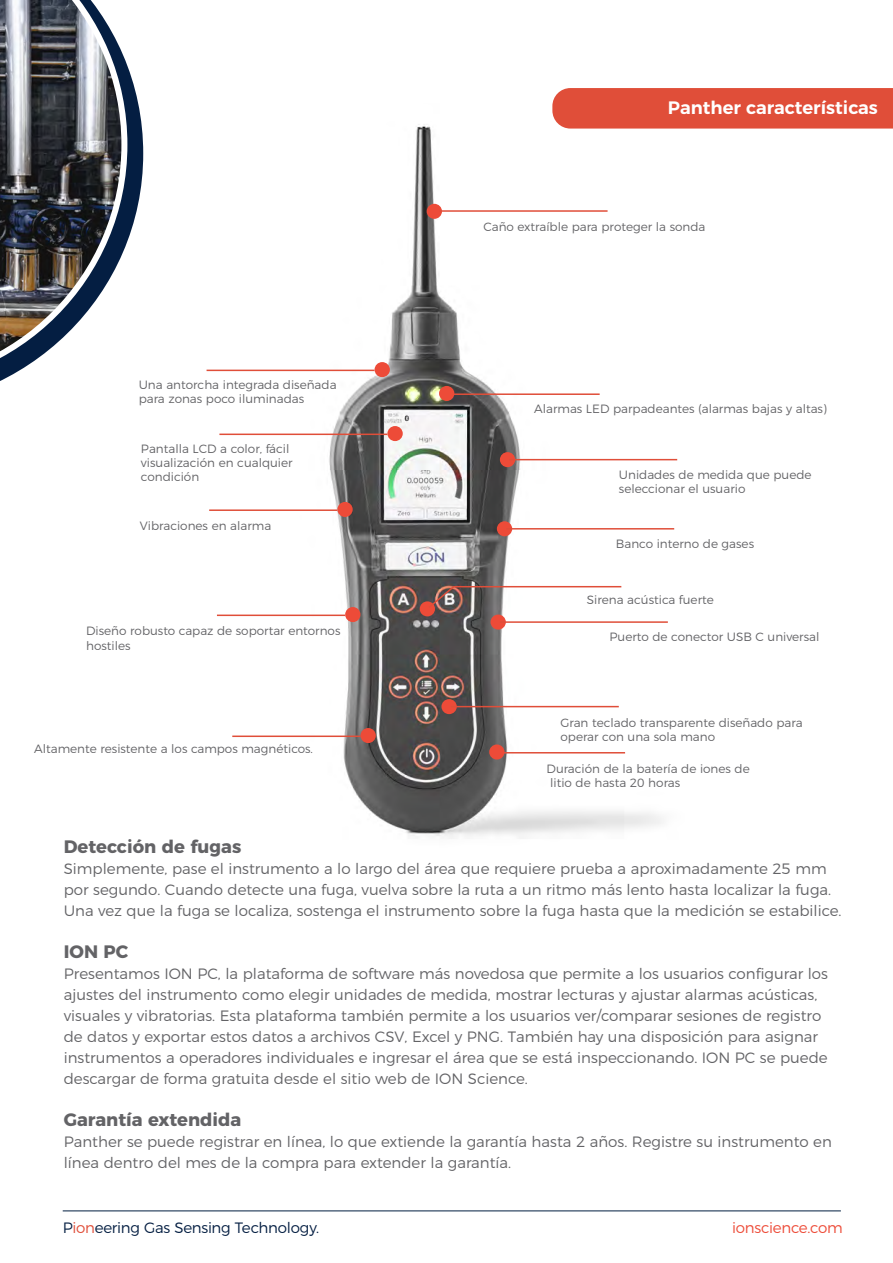
<style>
.page{position:relative;width:893px;height:1263px;background:#fff}
.page>*{position:absolute;margin:0;border:0;box-sizing:border-box;transform-origin:0 0}
.t1{font:700 18px "Montserrat";color:#636366}
.t2{font:600 18px "Montserrat";color:#fff}
.t3{font:300 15px/21px "Montserrat";color:#636366}
.t4{font:300 15px "Montserrat";letter-spacing:-.02em;color:#041e42}
.t5{font:300 15px "Montserrat";letter-spacing:-.02em;color:#ed4b38}
.t6{font:300 12px/14.4px "Montserrat";color:#636366}
.s1{color:#e04e39}
</style>
<div class="page">
<hr style="left:63px;top:1210px;width:778px;height:1px;background:#001e41">
<img style="left:257px;top:124px;width:421px;height:715px">
<div style="left:552px;top:88px;width:341px;height:41px;background:#e04e39"></div>
<svg style="left:127px;top:65px;width:16px;height:177px;fill:#041e42"></svg>
<img style="left:0;top:0;width:127px;height:381px">
<hr style="left:219px;top:434px;width:168px;height:1px;background:#e04e39">
<div style="left:387px;top:426px;width:16px;height:15px;background:#ed4b38;border-radius:50%"></div>
<hr style="left:217px;top:614px;width:128px;height:2px;background:#e04e39">
<div style="left:345px;top:607px;width:15px;height:15px;background:#ed4b38;border-radius:50%"></div>
<div style="left:427px;top:204px;width:15px;height:15px;background:#ed4b38;border-radius:50%"></div>
<hr style="left:440px;top:210px;width:168px;height:2px;background:#e04e39">
<div style="left:441px;top:699px;width:16px;height:15px;background:#ed4b38;border-radius:50%"></div>
<hr style="left:451px;top:706px;width:168px;height:1px;background:#e04e39">
<hr style="left:448px;top:393px;width:152px;height:2px;background:#e04e39">
<div style="left:439px;top:386px;width:15px;height:15px;background:#ed4b38;border-radius:50%"></div>
<hr style="left:232px;top:735px;width:128px;height:2px;background:#e04e39">
<div style="left:360px;top:728px;width:16px;height:15px;background:#ed4b38;border-radius:50%"></div>
<hr style="left:497px;top:752px;width:128px;height:1px;background:#e04e39">
<div style="left:489px;top:744px;width:15px;height:15px;background:#ed4b38;border-radius:50%"></div>
<div style="left:490px;top:614px;width:16px;height:16px;background:#ed4b38;border-radius:50%"></div>
<hr style="left:500px;top:621px;width:168px;height:2px;background:#e04e39">
<div style="left:420px;top:601px;width:15px;height:15px;background:#ed4b38;border-radius:50%"></div>
<hr style="left:453px;top:586px;width:168px;height:1px;background:#e04e39">
<svg style="left:427px;top:584px;width:29px;height:25px"></svg>
<hr style="left:209px;top:509px;width:128px;height:2px;background:#e04e39">
<div style="left:337px;top:502px;width:16px;height:15px;background:#ed4b38;border-radius:50%"></div>
<hr style="left:207px;top:370px;width:168px;height:1px;background:#e04e39">
<div style="left:375px;top:362px;width:15px;height:15px;background:#ed4b38;border-radius:50%"></div>
<div style="left:497px;top:521px;width:15px;height:15px;background:#ed4b38;border-radius:50%"></div>
<hr style="left:506px;top:528px;width:168px;height:1px;background:#e04e39">
<div style="left:500px;top:452px;width:15px;height:15px;background:#ed4b38;border-radius:50%"></div>
<hr style="left:509px;top:459px;width:168px;height:1px;background:#e04e39">
<p class="t2" style="left:668px;top:93px;width:212px">Panther características</p>
<p class="t6" style="left:139px;top:376px;width:199px">Una antorcha integrada diseñada</p>
<p class="t6" style="left:139px;top:391px;width:167px">para zonas poco iluminadas</p>
<p class="t6" style="left:141px;top:440px;width:150px">Pantalla LCD a color, fácil</p>
<p class="t6" style="left:141px;top:455px;width:153px">visualización en cualquier condición</p>
<p class="t6" style="left:140px;top:517px;width:133px">Vibraciones en alarma</p>
<p class="t6" style="left:86px;top:623px;width:256px">Diseño robusto capaz de soportar entornos hostiles</p>
<p class="t6" style="left:34px;top:740px;width:280px">Altamente resistente a los campos magnéticos.</p>
<p class="t6" style="left:483px;top:218px;width:224px">Caño extraíble para proteger la sonda</p>
<p class="t6" style="left:534px;top:400px;width:294px">Alarmas LED parpadeantes (alarmas bajas y altas)</p>
<p class="t6" style="left:619px;top:466px;width:194px">Unidades de medida que puede</p>
<p class="t6" style="left:619px;top:480px;width:128px">seleccionar el usuario</p>
<p class="t6" style="left:616px;top:535px;width:140px">Banco interno de gases</p>
<p class="t6" style="left:587px;top:592px;width:128px">Sirena acústica fuerte</p>
<p class="t6" style="left:610px;top:628px;width:211px">Puerto de conector USB C universal</p>
<p class="t6" style="left:560px;top:714px;width:244px">Gran teclado transparente diseñado para</p>
<p class="t6" style="left:560px;top:728px;width:156px">operar con una sola mano</p>
<p class="t6" style="left:546px;top:760px;width:205px">Duración de la batería de iones de</p>
<p class="t6" style="left:550px;top:774px;width:132px">litio de hasta 20 horas</p>
<p class="t1" style="left:64px;top:832px;width:179px">Detección de fugas</p>
<p class="t3" style="left:64px;top:857px;width:779px">Simplemente, pase el instrumento a lo largo del área que requiere prueba a aproximadamente 25 mm por segundo. Cuando detecte una fuga, vuelva sobre la ruta a un ritmo más lento hasta localizar la fuga.<br>Una vez que la fuga se localiza, sostenga el instrumento sobre la fuga hasta que la medición se estabilice.</p>
<p class="t1" style="left:64px;top:937px;width:66px">ION PC</p>
<p class="t3" style="left:64px;top:962px;width:766px">Presentamos ION PC, la plataforma de software más novedosa que permite a los usuarios configurar los ajustes del instrumento como elegir unidades de medida, mostrar lecturas y ajustar alarmas acústicas, visuales y vibratorias. Esta plataforma también permite a los usuarios ver/comparar sesiones de registro de datos y exportar estos datos a archivos CSV, Excel y PNG. También hay una disposición para asignar instrumentos a operadores individuales e ingresar el área que se está inspeccionando. ION PC se puede descargar de forma gratuita desde el sitio web de ION Science.</p>
<p class="t1" style="left:64px;top:1105px;width:179px">Garantía extendida</p>
<p class="t3" style="left:64px;top:1130px;width:770px">Panther se puede registrar en línea, lo que extiende la garantía hasta 2 años. Registre su instrumento en línea dentro del mes de la compra para extender la garantía.</p>
<p class="t4" style="left:63px;top:1215px;width:258px">P<span class="s1">ion</span>eering Gas Sensing Technology.</p>
<p class="t5" style="left:732px;top:1215px;width:112px">ionscience.com</p>
</div>
